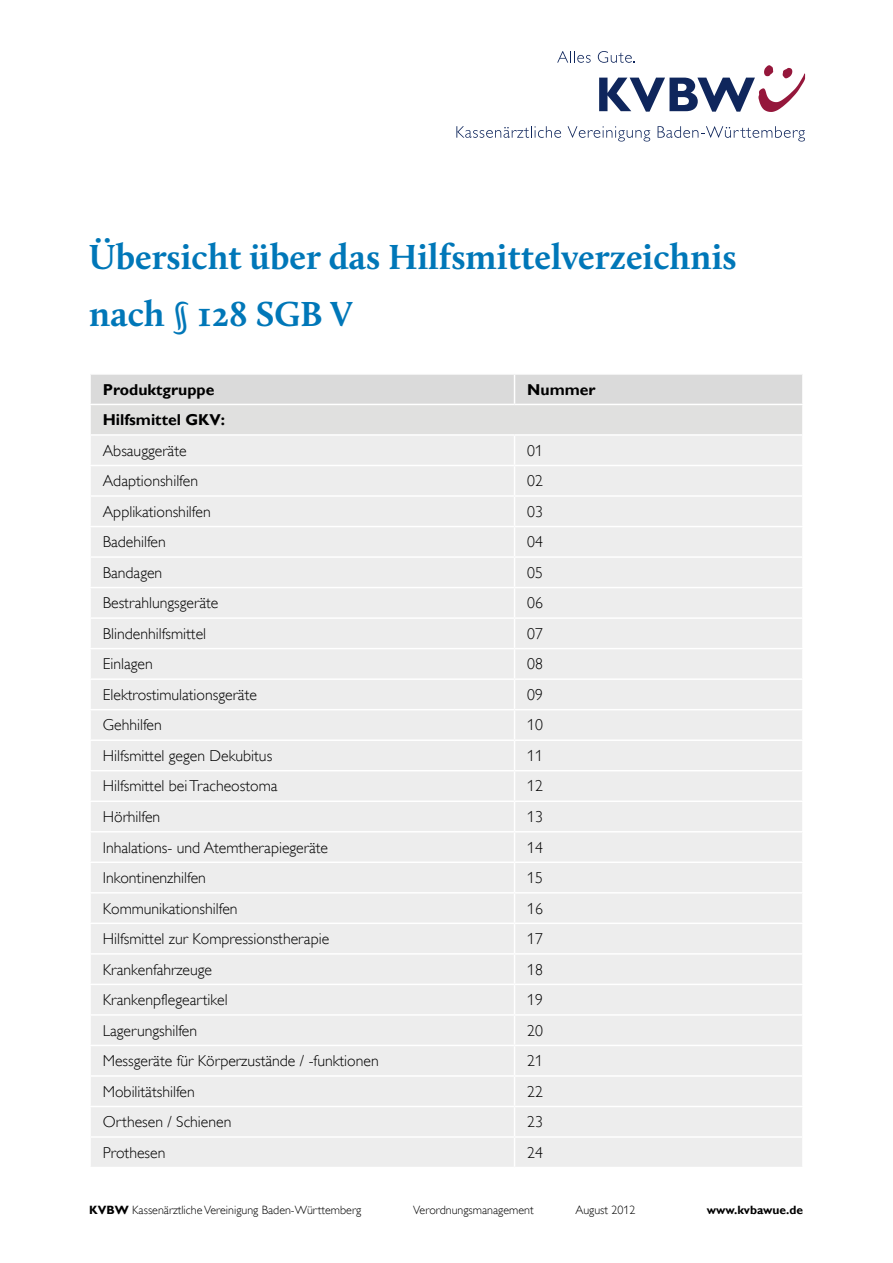
<style>
.page{position:relative;width:893px;height:1263px;background:#fff}
.page>*{position:absolute;margin:0;border:0;box-sizing:border-box;transform-origin:0 0}
.t1{font:700 36px/57px "Calluna";color:#0077b8}
.t2{font:300 15.75px "Gill Alt One";color:#000}
.t3{font:700 15.75px "Gill Alt One";color:#000}
.t4{font:300 12px "Gill Alt One";color:#000}
.t5{font:700 12px "Gill Alt One";color:#000}
.s1{font-weight:700}
</style>
<div class="page">
<svg style="left:557px;top:51px;width:34px;height:12px"></svg>
<svg style="left:598px;top:51px;width:207px;height:61px"></svg>
<svg style="left:456px;top:126px;width:105px;height:12px"></svg>
<svg style="left:568px;top:126px;width:82px;height:16px"></svg>
<svg style="left:658px;top:126px;width:147px;height:16px"></svg>
<div style="left:90px;top:404px;width:713px;height:31px;background:#e0e0df"></div>
<div style="left:91px;top:436px;width:711px;height:731px;background:#ededed"></div>
<svg style="left:90px;top:374px;width:712px;height:30px;background:#dbdbdb"></svg>
<hr style="left:89px;top:404px;width:425px;height:1px;background:#fff">
<hr style="left:514px;top:404px;width:290px;height:1px;background:#fff">
<hr style="left:89px;top:465px;width:425px;height:1px;background:#fff">
<hr style="left:514px;top:465px;width:290px;height:1px;background:#fff">
<hr style="left:89px;top:495px;width:425px;height:2px;background:#fff">
<hr style="left:514px;top:495px;width:290px;height:2px;background:#fff">
<hr style="left:89px;top:526px;width:425px;height:1px;background:#fff">
<hr style="left:514px;top:526px;width:290px;height:1px;background:#fff">
<hr style="left:89px;top:556px;width:425px;height:2px;background:#fff">
<hr style="left:514px;top:556px;width:290px;height:2px;background:#fff">
<hr style="left:89px;top:587px;width:425px;height:1px;background:#fff">
<hr style="left:514px;top:587px;width:290px;height:1px;background:#fff">
<hr style="left:89px;top:617px;width:425px;height:2px;background:#fff">
<hr style="left:514px;top:617px;width:290px;height:2px;background:#fff">
<hr style="left:89px;top:648px;width:425px;height:1px;background:#fff">
<hr style="left:514px;top:648px;width:290px;height:1px;background:#fff">
<hr style="left:89px;top:678px;width:425px;height:2px;background:#fff">
<hr style="left:514px;top:678px;width:290px;height:2px;background:#fff">
<hr style="left:89px;top:709px;width:425px;height:1px;background:#fff">
<hr style="left:514px;top:709px;width:290px;height:1px;background:#fff">
<hr style="left:89px;top:739px;width:425px;height:2px;background:#fff">
<hr style="left:514px;top:739px;width:290px;height:2px;background:#fff">
<hr style="left:89px;top:770px;width:425px;height:1px;background:#fff">
<hr style="left:514px;top:770px;width:290px;height:1px;background:#fff">
<hr style="left:89px;top:800px;width:425px;height:2px;background:#fff">
<hr style="left:514px;top:800px;width:290px;height:2px;background:#fff">
<hr style="left:89px;top:831px;width:425px;height:1px;background:#fff">
<hr style="left:514px;top:831px;width:290px;height:1px;background:#fff">
<hr style="left:89px;top:861px;width:425px;height:2px;background:#fff">
<hr style="left:514px;top:861px;width:290px;height:2px;background:#fff">
<hr style="left:89px;top:892px;width:425px;height:1px;background:#fff">
<hr style="left:514px;top:892px;width:290px;height:1px;background:#fff">
<hr style="left:89px;top:922px;width:425px;height:2px;background:#fff">
<hr style="left:514px;top:922px;width:290px;height:2px;background:#fff">
<hr style="left:89px;top:953px;width:425px;height:2px;background:#fff">
<hr style="left:514px;top:953px;width:290px;height:2px;background:#fff">
<hr style="left:89px;top:984px;width:425px;height:1px;background:#fff">
<hr style="left:514px;top:984px;width:290px;height:1px;background:#fff">
<hr style="left:89px;top:1014px;width:425px;height:2px;background:#fff">
<hr style="left:514px;top:1014px;width:290px;height:2px;background:#fff">
<hr style="left:89px;top:1045px;width:425px;height:1px;background:#fff">
<hr style="left:514px;top:1045px;width:290px;height:1px;background:#fff">
<hr style="left:89px;top:1075px;width:425px;height:2px;background:#fff">
<hr style="left:514px;top:1075px;width:290px;height:2px;background:#fff">
<hr style="left:89px;top:1106px;width:425px;height:1px;background:#fff">
<hr style="left:514px;top:1106px;width:290px;height:1px;background:#fff">
<hr style="left:89px;top:1136px;width:425px;height:2px;background:#fff">
<hr style="left:514px;top:1136px;width:290px;height:2px;background:#fff">
<svg style="left:514px;top:436px;width:1px;height:731px"></svg>
<hr style="left:89px;top:405px;width:2px;height:29px;background:#fff">
<hr style="left:802px;top:405px;width:2px;height:29px;background:#fff">
<hr style="left:89px;top:434px;width:425px;height:2px;background:#fff">
<hr style="left:514px;top:434px;width:290px;height:2px;background:#fff">
<h1 class="t1" style="left:89px;top:228px;width:649px">Übersicht über das Hilfsmittelverzeichnis nach § 128 SGB V</h1>
<p class="t3" style="left:103px;top:380px;width:113px">Produktgruppe</p>
<p class="t3" style="left:527px;top:380px;width:70px">Nummer</p>
<p class="t3" style="left:103px;top:411px;width:124px">Hilfsmittel GKV:</p>
<p class="t2" style="left:103px;top:441px;width:85px">Absauggeräte</p>
<p class="t2" style="left:527px;top:441px;width:17px">01</p>
<p class="t2" style="left:103px;top:472px;width:97px">Adaptionshilfen</p>
<p class="t2" style="left:527px;top:472px;width:17px">02</p>
<p class="t2" style="left:103px;top:502px;width:109px">Applikationshilfen</p>
<p class="t2" style="left:527px;top:502px;width:17px">03</p>
<p class="t2" style="left:103px;top:533px;width:65px">Badehilfen</p>
<p class="t2" style="left:527px;top:533px;width:17px">04</p>
<p class="t2" style="left:103px;top:563px;width:61px">Bandagen</p>
<p class="t2" style="left:527px;top:563px;width:17px">05</p>
<p class="t2" style="left:103px;top:594px;width:117px">Bestrahlungsgeräte</p>
<p class="t2" style="left:527px;top:594px;width:17px">06</p>
<p class="t2" style="left:103px;top:624px;width:105px">Blindenhilfsmittel</p>
<p class="t2" style="left:527px;top:624px;width:17px">07</p>
<p class="t2" style="left:103px;top:655px;width:52px">Einlagen</p>
<p class="t2" style="left:527px;top:655px;width:17px">08</p>
<p class="t2" style="left:103px;top:685px;width:156px">Elektrostimulationsgeräte</p>
<p class="t2" style="left:527px;top:685px;width:17px">09</p>
<p class="t2" style="left:103px;top:716px;width:61px">Gehhilfen</p>
<p class="t2" style="left:527px;top:716px;width:17px">10</p>
<p class="t2" style="left:103px;top:746px;width:171px">Hilfsmittel gegen Dekubitus</p>
<p class="t2" style="left:527px;top:746px;width:17px">11</p>
<p class="t2" style="left:103px;top:777px;width:176px">Hilfsmittel bei Tracheostoma</p>
<p class="t2" style="left:527px;top:777px;width:17px">12</p>
<p class="t2" style="left:103px;top:807px;width:59px">Hörhilfen</p>
<p class="t2" style="left:527px;top:807px;width:17px">13</p>
<p class="t2" style="left:103px;top:838px;width:227px">Inhalations- und Atemtherapiegeräte</p>
<p class="t2" style="left:527px;top:838px;width:17px">14</p>
<p class="t2" style="left:103px;top:868px;width:105px">Inkontinenzhilfen</p>
<p class="t2" style="left:527px;top:868px;width:17px">15</p>
<p class="t2" style="left:103px;top:899px;width:136px">Kommunikationshilfen</p>
<p class="t2" style="left:527px;top:899px;width:17px">16</p>
<p class="t2" style="left:103px;top:930px;width:228px">Hilfsmittel zur Kompressionstherapie</p>
<p class="t2" style="left:527px;top:930px;width:17px">17</p>
<p class="t2" style="left:103px;top:960px;width:111px">Krankenfahrzeuge</p>
<p class="t2" style="left:527px;top:960px;width:17px">18</p>
<p class="t2" style="left:103px;top:991px;width:126px">Krankenpflegeartikel</p>
<p class="t2" style="left:527px;top:991px;width:17px">19</p>
<p class="t2" style="left:103px;top:1021px;width:96px">Lagerungshilfen</p>
<p class="t2" style="left:527px;top:1021px;width:17px">20</p>
<p class="t2" style="left:103px;top:1052px;width:277px">Messgeräte für Körperzustände / -funktionen</p>
<p class="t2" style="left:527px;top:1052px;width:17px">21</p>
<p class="t2" style="left:103px;top:1082px;width:93px">Mobilitätshilfen</p>
<p class="t2" style="left:527px;top:1082px;width:17px">22</p>
<p class="t2" style="left:103px;top:1113px;width:130px">Orthesen / Schienen</p>
<p class="t2" style="left:527px;top:1113px;width:17px">23</p>
<p class="t2" style="left:103px;top:1143px;width:64px">Prothesen</p>
<p class="t2" style="left:527px;top:1143px;width:17px">24</p>
<p class="t4" style="left:89px;top:1203px;width:274px"><span class="s1">KVBW</span> Kassenärztliche Vereinigung Baden-Württemberg</p>
<p class="t4" style="left:413px;top:1203px;width:122px">Verordnungsmanagement</p>
<p class="t4" style="left:575px;top:1203px;width:62px">August 2012</p>
<p class="t5" style="left:707px;top:1203px;width:98px">www.kvbawue.de</p>
</div>
